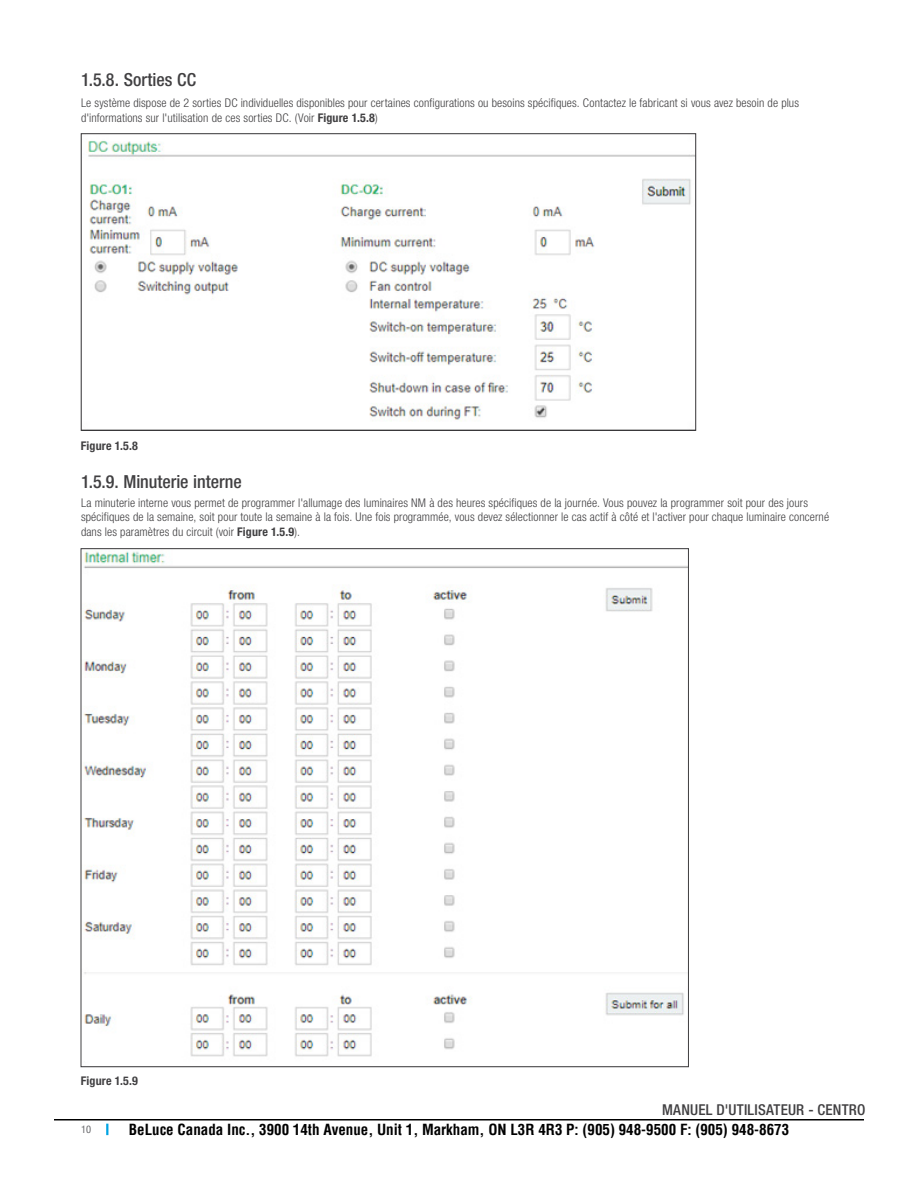
<style>
.page{position:relative;width:918px;height:1188px;background:#fff}
.page>*{position:absolute;margin:0;border:0;box-sizing:border-box;transform-origin:0 0}
.t1{font:500 condensed 18px "Helvetica Neue LT Pro";letter-spacing:-.005em;color:#414042}
.t2{font:700 condensed 15px "Helvetica";color:#000}
.t3{font:500 condensed 15px "Helvetica Neue LT Pro";letter-spacing:.015em;color:#414042}
.t4{font:300 condensed 12px/14.4px "Helvetica Neue LT Pro";letter-spacing:.01em;color:#414042}
.t5{font:700 condensed 12px "Helvetica Neue LT Pro";letter-spacing:.015em;color:#414042}
.t6{font:condensed 10.5px "Helvetica Neue LT Pro";color:#696a6d}
.s1{font-weight:700}
</style>
<div class="page">
<img style="left:88px;top:141px;width:606px;height:280px">
<img style="left:83px;top:551px;width:604px;height:506px">
<hr style="left:54px;top:1119px;width:810px;height:1px;background:#000">
<svg style="left:106px;top:1124px;width:2px;height:11px"></svg>
<h1 class="t1" style="left:81px;top:69px;width:117px">1.5.8. Sorties CC</h1>
<p class="t4" style="left:81px;top:96px;width:720px">Le système dispose de 2 sorties DC individuelles disponibles pour certaines configurations ou besoins spécifiques. Contactez le fabricant si vous avez besoin de plus d'informations sur l'utilisation de ces sorties DC. (Voir <span class="s1">Figure 1.5.8</span>)</p>
<p class="t5" style="left:81px;top:438px;width:59px">Figure 1.5.8</p>
<h1 class="t1" style="left:81px;top:471px;width:162px">1.5.9. Minuterie interne</h1>
<p class="t4" style="left:81px;top:496px;width:750px">La minuterie interne vous permet de programmer l'allumage des luminaires NM à des heures spécifiques de la journée. Vous pouvez la programmer soit pour des jours spécifiques de la semaine, soit pour toute la semaine à la fois. Une fois programmée, vous devez sélectionner le cas actif à côté et l'activer pour chaque luminaire concerné dans les paramètres du circuit (voir <span class="s1">Figure 1.5.9</span>).</p>
<p class="t5" style="left:81px;top:1073px;width:59px">Figure 1.5.9</p>
<p class="t3" style="left:662px;top:1100px;width:205px">MANUEL D'UTILISATEUR - CENTRO</p>
<p class="t6" style="left:81px;top:1123px;width:12px">10</p>
<p class="t2" style="left:129px;top:1119px;width:662px">BeLuce Canada Inc., 3900 14th Avenue, Unit 1, Markham, ON L3R 4R3 P: (905) 948-9500 F: (905) 948-8673</p>
</div>
